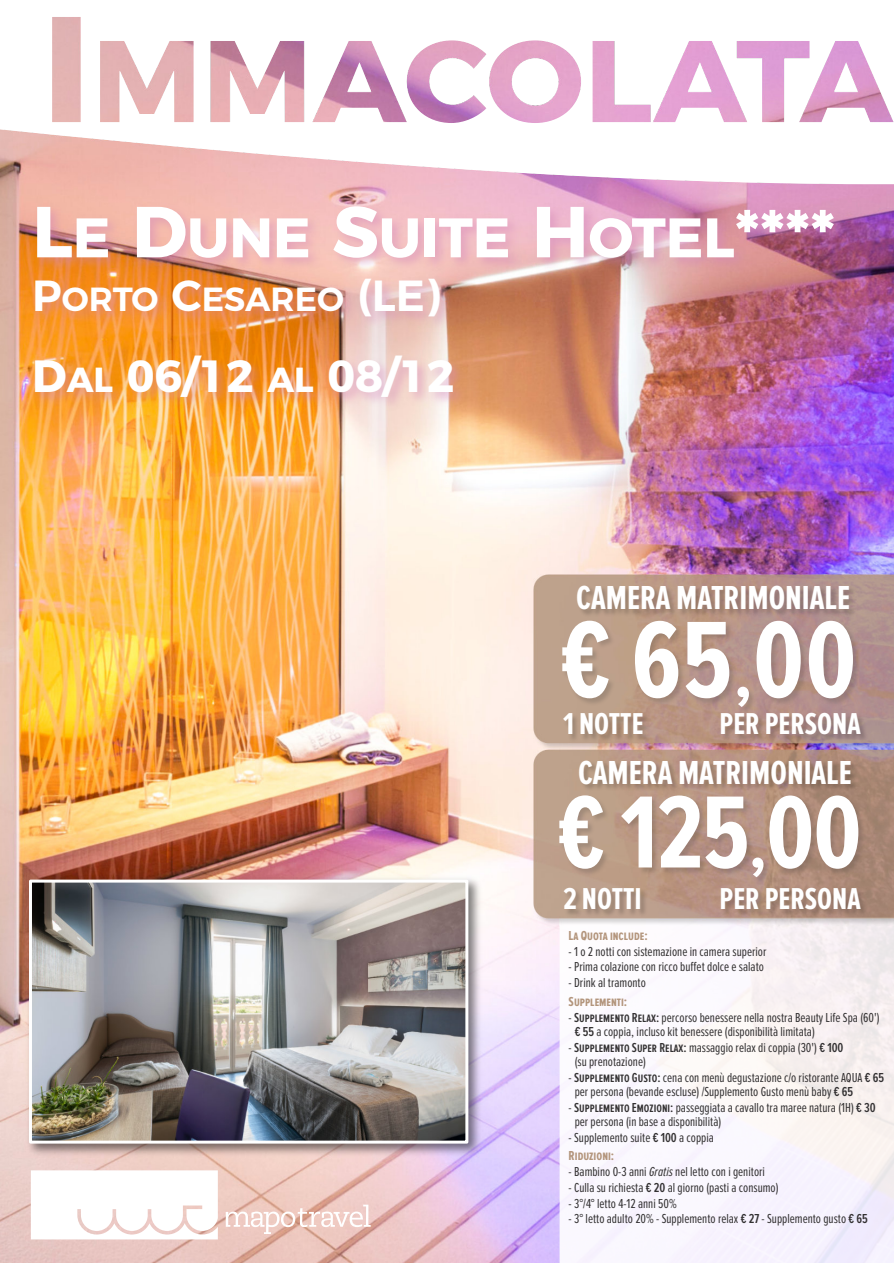
<style>
.page{position:relative;width:894px;height:1263px;background:#fff}
.page>*{position:absolute;margin:0;border:0;box-sizing:border-box;transform-origin:0 0}
.t1{font:700 112.5px "Proxima Nova Ex Cn";color:#fff}
.t2{font:700 106.35px "Proxima Nova Ex Cn";color:#fff}
.t3{font:700 55.5px "Montserrat";color:#fff}
.t4{font:700 45px "Montserrat";color:#fff}
.t5{font:700 34.5px "Proxima Nova Ex Cn";color:#fff}
.t6{font:600 33.45px "Montserrat";color:#fff}
.t7{font:700 31.35px "Proxima Nova Ex Cn";color:#fff}
.t8{font:13.5px/14.2px "Proxima Nova Ex Cn";color:#333132}
.t9{font:700 13.5px "Proxima Nova Ex Cn";color:#b3957c}
.s1{font-size:72px}
.s2{font-size:66px}
.s3{font-size:43.5px}
.s4{font-size:34.8px}
.s5{font-size:75px}
.s6{font-size:72.6px}
.s7{font-weight:600}
.s8{font-weight:700;color:#b3957c}
.s9{font-style:italic}
</style>
<div class="page">
<img style="left:0;top:129px;width:893px;height:1134px">
<svg style="left:559px;top:925px;width:334px;height:338px"></svg>
<svg style="left:31px;top:1170px;width:187px;height:69px"></svg>
<svg style="left:226px;top:1205px;width:144px;height:29px"></svg>
<img style="left:533px;top:575px;width:360px;height:350px">
<img style="left:562px;top:621px;width:298px;height:93px">
<img style="left:559px;top:795px;width:306px;height:89px">
<img style="left:721px;top:713px;width:146px;height:29px">
<img style="left:721px;top:888px;width:146px;height:29px">
<img style="left:563px;top:713px;width:86px;height:29px">
<img style="left:564px;top:888px;width:83px;height:29px">
<img style="left:577px;top:586px;width:279px;height:31px">
<img style="left:579px;top:760px;width:279px;height:32px">
<img style="left:25px;top:876px;width:457px;height:281px">
<img style="left:33px;top:884px;width:431px;height:256px">
<div style="left:29px;top:880px;width:439px;height:264px;border:3px solid #fff"></div>
<img style="left:52px;top:17px;width:841px;height:106px">
<img style="left:32px;top:203px;width:815px;height:209px">
<h3 class="t3" style="left:32px;top:204px;width:804px"><span class="s1">L</span>E <span class="s1">D</span>UNE <span class="s1">S</span>UITE <span class="s1">H</span>OTEL<span class="s2">****</span></h3>
<h3 class="t6" style="left:32px;top:279px;width:409px"><span class="s3">P</span>ORTO <span class="s3">C</span>ESAREO <span class="s3">(LE)</span></h3>
<h3 class="t4" style="left:32px;top:349px;width:423px">D<span class="s4">AL</span> 06/12 <span class="s4">AL</span> 08/12</h3>
<h3 class="t5" style="left:576px;top:582px;width:275px">CAMERA MATRIMONIALE</h3>
<h1 class="t1" style="left:560px;top:608px;width:297px">€ 65<span class="s5">,</span>00</h1>
<h3 class="t7" style="left:562px;top:710px;width:82px">1 NOTTE</h3>
<h3 class="t7" style="left:719px;top:710px;width:143px">PER PERSONA</h3>
<h3 class="t5" style="left:578px;top:757px;width:275px">CAMERA MATRIMONIALE</h3>
<h2 class="t2" style="left:557px;top:783px;width:305px">€ 125<span class="s6">,</span>00</h2>
<h3 class="t7" style="left:562px;top:884px;width:80px">2 NOTTI</h3>
<h3 class="t7" style="left:719px;top:884px;width:143px">PER PERSONA</h3>
<p class="t9" style="left:568px;top:929px;width:80px">LA QUOTA INCLUDE:</p>
<p class="t8" style="left:568px;top:945px;width:199px">- 1 o 2 notti con sistemazione in camera superior</p>
<p class="t8" style="left:568px;top:960px;width:197px">- Prima colazione con ricco buffet dolce e salato</p>
<p class="t8" style="left:568px;top:976px;width:79px">- Drink al tramonto</p>
<p class="t9" style="left:568px;top:995px;width:60px">SUPPLEMENTI:</p>
<p class="t8" style="left:574px;top:1011px;width:306px;text-indent:-6px">- <span class="s7">SUPPLEMENTO RELAX:</span> percorso benessere nella nostra Beauty Life Spa (60') <span class="s7">€ 55</span> a coppia, incluso kit benessere (disponibilità limitata)</p>
<p class="t8" style="left:574px;top:1041px;width:270px;text-indent:-6px">- <span class="s7">SUPPLEMENTO SUPER RELAX:</span> massaggio relax di coppia (30') <span class="s7">€ 100 </span>(su prenotazione)</p>
<p class="t8" style="left:574px;top:1071px;width:311px;text-indent:-6px">- <span class="s7">SUPPLEMENTO GUSTO:</span> cena con menù degustazione c/o ristorante AQUA <span class="s7">€ 65 </span>per persona (bevande escluse) /Supplemento Gusto menù baby <span class="s7">€ 65</span></p>
<p class="t8" style="left:574px;top:1101px;width:302px;text-indent:-6px">- <span class="s7">SUPPLEMENTO EMOZIONI:</span> passeggiata a cavallo tra maree natura (1H) <span class="s7">€ 30 </span>per persona (in base a disponibilità)</p>
<p class="t8" style="left:568px;top:1128px;width:147px;line-height:18.8px">- Supplemento suite <span class="s7">€ 100</span> a coppia<br><span class="s8">RIDUZIONI:</span></p>
<p class="t8" style="left:568px;top:1165px;width:198px">- Bambino 0-3 anni <span class="s9">Gratis</span> nel letto con i genitori</p>
<p class="t8" style="left:568px;top:1181px;width:211px">- Culla su richiesta <span class="s7">€ 20</span> al giorno (pasti a consumo)</p>
<p class="t8" style="left:568px;top:1197px;width:109px">- 3°/4° letto 4-12 anni 50%</p>
<p class="t8" style="left:568px;top:1212px;width:301px">- 3° letto adulto 20% - Supplemento relax <span class="s7">€ 27</span> - Supplemento gusto <span class="s7">€ 65</span></p>
</div>
